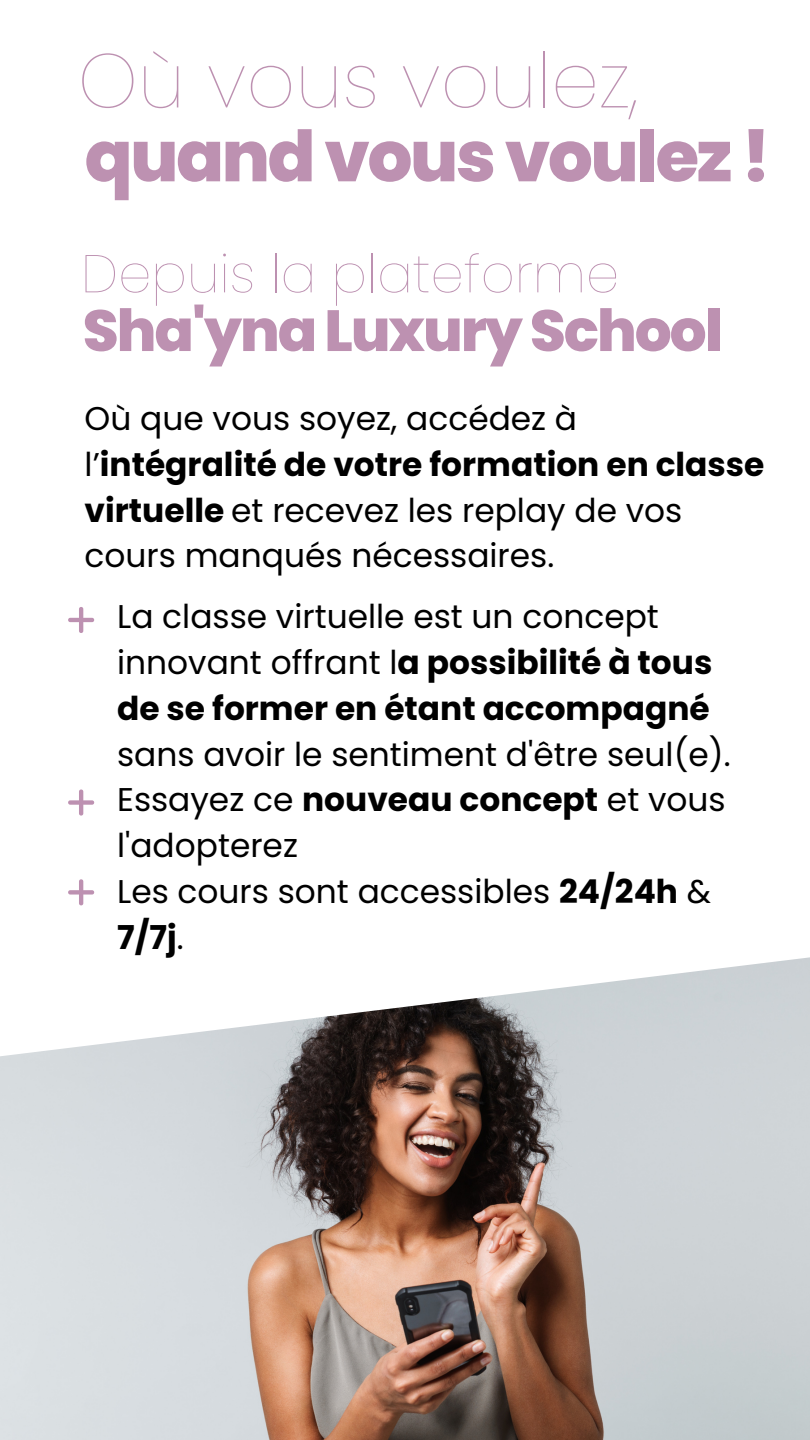
<style>
.page{position:relative;width:810px;height:1440px;background:#fff}
.page>*{position:absolute;margin:0;border:0;box-sizing:border-box;transform-origin:0 0}
.t1{font:100 76.2px "Poppins";color:#bd91b1}
.t2{font:800 70.5px "Poppins";letter-spacing:-.035em;color:#bd91b1}
.t3{font:800 58px "Poppins";letter-spacing:-.035em;color:#bd91b1}
.t4{font:100 53px "Poppins";color:#bd91b1}
.t5{font:32.9px/45.8px "Poppins";color:#000}
.s1{font-weight:700}
</style>
<div class="page">
<svg style="left:68px;top:607px;width:26px;height:26px"></svg>
<img style="left:0;top:1070px;width:810px;height:370px">
<svg style="left:0;top:789px;width:810px;height:281px"></svg>
<svg style="left:68px;top:790px;width:26px;height:26px"></svg>
<svg style="left:68px;top:879px;width:26px;height:26px"></svg>
<h1 class="t1" style="left:78px;top:27px;width:563px">Où vous voulez,</h1>
<h2 class="t2" style="left:85px;top:107px;width:688px">quand vous voulez !</h2>
<h3 class="t4" style="left:81px;top:237px;width:540px">Depuis la plateforme</h3>
<h3 class="t3" style="left:83px;top:290px;width:641px">Sha'yna Luxury School</h3>
<p class="t5" style="left:85px;top:396px;width:681px">Où que vous soyez, accédez à l’<span class="s1">intégralité de votre formation en classe virtuelle</span> et recevez les replay de vos cours manqués nécessaires.</p>
<p class="t5" style="left:117px;top:594px;width:597px">La classe virtuelle est un concept innovant offrant l<span class="s1">a possibilité à tous de se former en étant accompagné</span></p>
<p class="t5" style="left:117px;top:731px;width:615px">sans avoir le sentiment d'être seul(e).<br>Essayez ce <span class="s1">nouveau concept</span> et vous l'adopterez<br>Les cours sont accessibles <span class="s1">24/24h</span> &amp;<br><span class="s1">7/7j</span>.</p>
</div>
